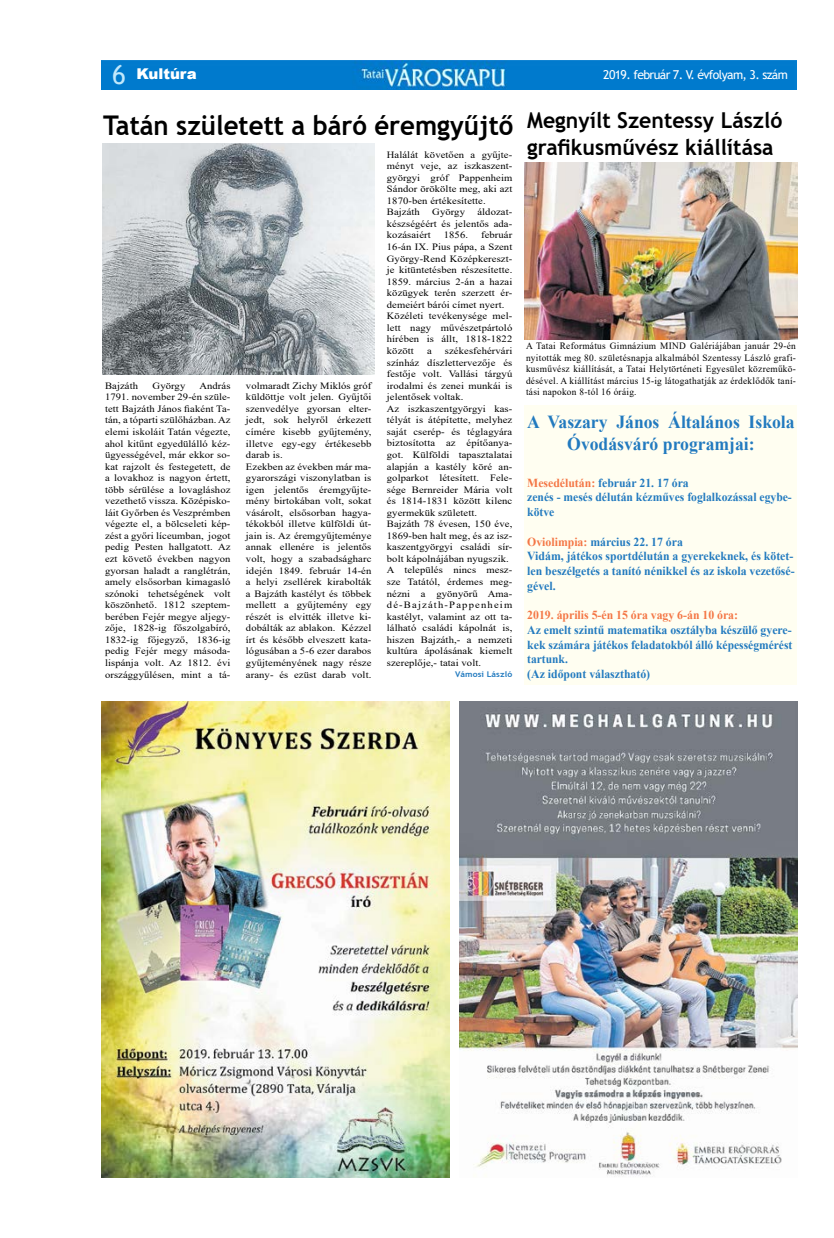
<style>
.page{position:relative;width:834px;height:1238px;background:#fff}
.page>*{position:absolute;margin:0;border:0;box-sizing:border-box;transform-origin:0 0}
.t1{font:700 27.12px "Trebuchet MS";color:#000;scale:.95 1}
.t2{font:700 21.88px "Trebuchet MS";color:#000}
.t3{font:700 18.38px/22.1px "Times New Roman";color:#227abf;text-align:center;scale:.96 1}
.t4{font:900 14.88px "Arial";color:#fff}
.t5{font:700 12.25px/14.7px "Times New Roman";color:#227abf;scale:.96 1}
.t6{font:700 12.25px "Times New Roman";color:#f47645;scale:.96 1}
.t7{font:12.25px "Trebuchet MS";letter-spacing:-.05em;color:#fff}
.t8{font:9.62px/11.5px "Times New Roman";letter-spacing:.01em;color:#000;scale:1.1 1}
.t9{font:9.62px/11.5px "Times New Roman";letter-spacing:.01em;color:#000;text-align:justify}
.t10{font:700 7.88px "Trebuchet MS";letter-spacing:.01em;color:#227abf;scale:1.1 1}
.s1{font-family:"Trebuchet MS";font-weight:400;font-size:26.25px;color:#c1e8fb}
.s2{color:#f47645}
</style>
<div class="page">
<img style="left:102px;top:61px;width:694px;height:29px">
<img style="left:102px;top:701px;width:347px;height:476px">
<img style="left:459px;top:701px;width:338px;height:476px">
<img style="left:102px;top:144px;width:272px;height:231px">
<img style="left:524px;top:163px;width:273px;height:177px">
<div style="left:524px;top:405px;width:273px;height:280px;background:#fffef1"></div>
<h3 class="t4" style="left:112px;top:62px;width:86px"><span class="s1">6</span> Kultúra</h3>
<p class="t7" style="left:603px;top:67px;width:186px">2019. február 7. V. évfolyam, 3. szám</p>
<h1 class="t1" style="left:103px;top:108px;width:716px">Tatán született a báró éremgyűjtő <sup>Megnyílt</sup> <sup>Szentessy</sup> <sup>László</sup></h1>
<h2 class="t2" style="left:527px;top:133px;width:248px">grafikusművész kiállítása</h2>
<p class="t8" style="left:387px;top:148px;width:115px">Halálát követően a gyűjte&shy;ményt veje, az iszkaszent&shy;györgyi gróf Pappenheim<br>Sándor örökölte meg, aki azt<br>1870-ben értékesítette.<br>Bajzáth</p>
<p class="t8" style="left:387px;top:206px;width:115px;text-align:justify;text-indent:91px">áldozat&shy;készségéért és jelentős ada&shy;kozásaiért</p>
<p class="t8" style="left:432px;top:206px;width:31px">György</p>
<p class="t8" style="left:387px;top:229px;width:115px;text-indent:94px">február<br>16-án IX. Pius pápa, a Szent<br>György-Rend Középkereszt&shy;je kitüntetésben részesítette.<br>1859. március 2-án a hazai közügyek terén szerzett ér&shy;demeiért bárói címet nyert.<br>Közéleti tevékenysége mel&shy;lett nagy művészetpártoló hírében is állt, 1818-1822 között</p>
<p class="t8" style="left:443px;top:229px;width:24px">1856.</p>
<p class="t9" style="left:526px;top:340px;width:271px">A Tatai Református Gimnázium MIND Galériájában január 29-én nyitották meg 80. születésnapja alkalmából Szentessy László grafi&shy;kusművész kiállítását, a Tatai Helytörténeti Egyesület közreműkö&shy;désével. A kiállítást március 15-ig látogathatják az érdeklődők taní&shy;tási napokon 8-tól 16 óráig.</p>
<h3 class="t3" style="left:527px;top:410px;width:280px">A Vaszary János Általános Iskola<br>Óvodásváró programjai:</h3>
<p class="t5" style="left:527px;top:475px;width:277px"><span class="s2">Mesedélután:</span> február 21. 17 óra<br>zenés - mesés délután kézműves foglalkozással egybe&shy;kötve</p>
<p class="t5" style="left:527px;top:534px;width:280px"><span class="s2">Oviolimpia:</span> március 22. 17 óra<br>Vidám, játékos sportdélután a gyerekeknek, és kötet&shy;len beszélgetés a tanító nénikkel és az iskola vezetősé&shy;gével.</p>
<p class="t6" style="left:527px;top:606px;width:221px">2019. április 5-én 15 óra vagy 6-án 10 óra:</p>
<p class="t5" style="left:527px;top:622px;width:277px">Az emelt szintű matematika osztályba készülő gyere&shy;kek számára játékos feladatokból álló képességmérést tartunk.<br>(Az időpont választható)</p>
<p class="t8" style="left:387px;top:345px;width:115px;text-indent:58px">székesfehérvári színház díszlettervezője és festője volt. Vallási tárgyú irodalmi és zenei munkái is jelentősek voltak.<br>Az iszkaszentgyörgyi kas&shy;télyát is átépítette, melyhez saját cserép- és téglagyára biztosította az építőanya&shy;got. Külföldi tapasztalatai alapján a kastély köré an&shy;golparkot létesített. Fele&shy;sége Bernreider Mária volt és 1814-1831 között kilenc gyermekük született.<br>Bajzáth 78 évesen, 150 éve,<br>1869-ben halt meg, és az isz&shy;kaszentgyörgyi családi sír&shy;bolt kápolnájában nyugszik.<br>A település nincs mes - sze Tatától, érdemes meg&shy;nézni a gyönyörű Ama&shy;dé-Bajzáth-Pappenheim kastélyt, valamint az ott ta&shy;lálható családi kápolnát is, hiszen Bajzáth,- a nemzeti kultúra ápolásának kiemelt szereplője,- tatai volt.</p>
<p class="t10" style="left:455px;top:670px;width:54px">Vámosi László</p>
<p class="t8" style="left:427px;top:345px;width:6px">a</p>
<p class="t8" style="left:105px;top:379px;width:31px">Bajzáth</p>
<p class="t8" style="left:153px;top:379px;width:31px">György</p>
<p class="t8" style="left:105px;top:379px;width:115px;text-align:justify;text-indent:94px">András 1791. november 29-én szüle&shy;tett Bajzáth János fiaként Ta&shy;tán, a tóparti szülőházban. Az elemi iskoláit Tatán végezte, ahol kitűnt egyedülálló kéz&shy;ügyességével, már ekkor so&shy;kat rajzolt és festegetett, de a lovakhoz is nagyon értett, több sérülése a lovagláshoz vezethető vissza. Középisko&shy;láit Győrben és Veszprémben végezte el, a bölcseleti kép&shy;zést a győri líceumban, jogot pedig Pesten hallgatott. Az ezt követő években nagyon gyorsan haladt a ranglétrán, amely elsősorban kimagasló szónoki tehetségének volt köszönhető. 1812 szeptem&shy;berében Fejér megye aljegy&shy;zője, 1828-ig főszolgabíró, 1832-ig főjegyző, 1836-ig pedig Fejér megy másoda&shy;lispánja volt. Az 1812. évi országgyűlésen, mint a tá-</p>
<p class="t8" style="left:246px;top:379px;width:115px">volmaradt Zichy Miklós gróf küldöttje volt jelen. Gyűjtői szenvedélye gyorsan elter&shy;jedt, sok helyről érkezett címére kisebb gyűjtemény, illetve egy-egy értékesebb darab is.<br>Ezekben az években már ma&shy;gyarországi viszonylatban is igen jelentős éremgyűjte&shy;mény birtokában volt, sokat vásárolt, elsősorban hagya&shy;tékokból illetve külföldi út&shy;jain is. Az éremgyűjteménye annak ellenére is jelentős volt, hogy a szabadságharc idején 1849. február 14-én a helyi zsellérek kirabolták a Bajzáth kastélyt és többek mellett a gyűjtemény egy részét is elvitték illetve ki&shy;dobálták az ablakon. Kézzel írt és később elveszett kata&shy;lógusában a 5-6 ezer darabos gyűjteményének nagy része arany- és ezüst darab volt.</p>
</div>
